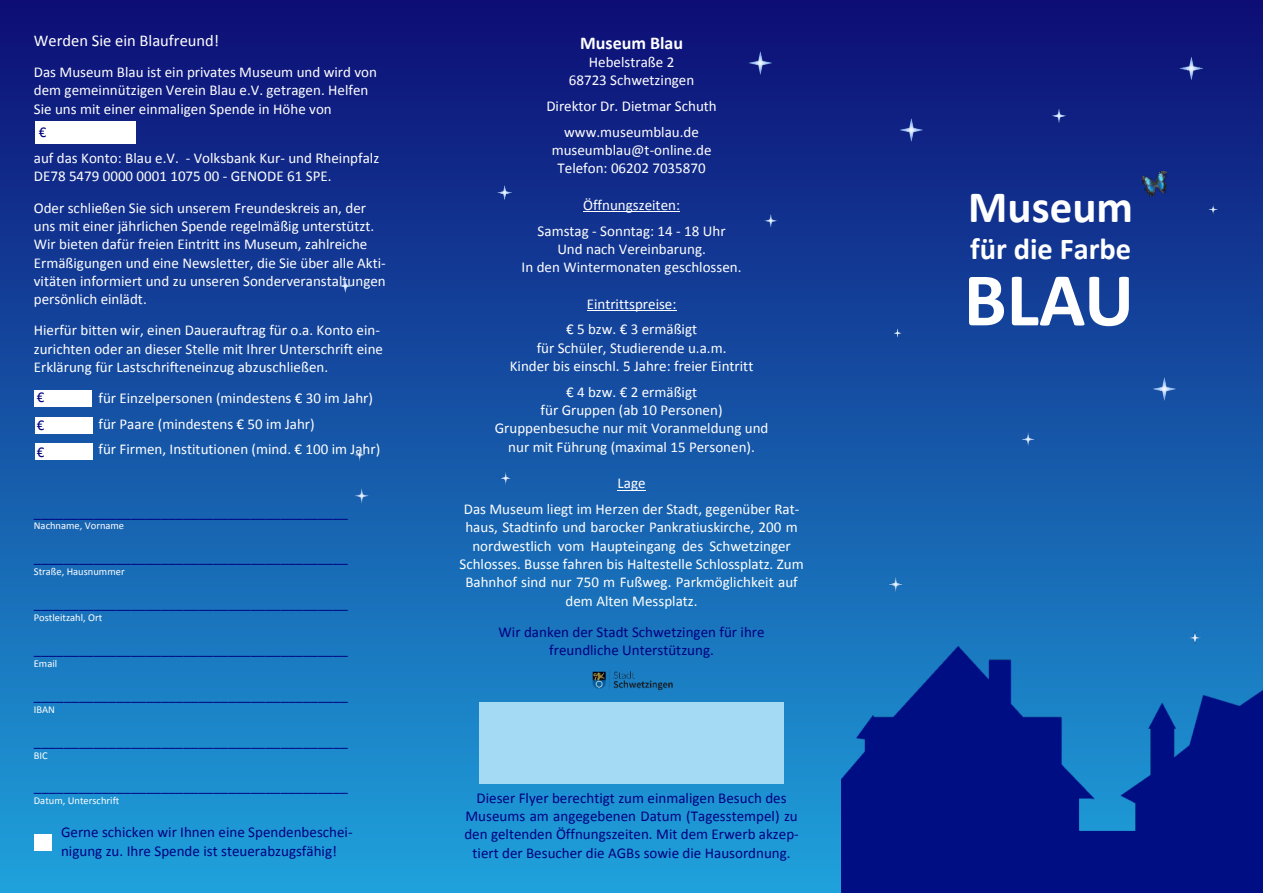
<style>
.page{position:relative;width:1263px;height:893px;background:#fff}
.page>*{position:absolute;margin:0;border:0;box-sizing:border-box;transform-origin:0 0}
.t1{font:700 76.5px "Calibri";color:#fff}
.t2{font:700 45px "Calibri";color:#fff}
.t3{font:700 30.45px "Calibri";color:#fff}
.t4{font:700 18px "Calibri";color:#fff}
.t5{font:16.5px "Calibri";color:#fff}
.t6{font:15px/18.3px "Calibri";color:#fff;text-align:center}
.t7{font:15px/18.3px "Calibri";color:#000080;text-align:center}
.t8{font:10.5px "Calibri";color:#fff}
</style>
<div class="page">
<div style="left:0;top:0;width:1263px;height:893px;background:linear-gradient(to bottom,#0d0d75,#1fa2dc)"></div>
<img style="left:842px;top:646px;width:421px;height:247px">
<img style="left:888px;top:323px;width:20px;height:20px">
<div style="left:1194px;top:192px;width:62px;height:42px;background:#11308d"></div>
<div style="left:1002px;top:417px;width:83px;height:55px;background:#1657a8"></div>
<div style="left:1031px;top:91px;width:91px;height:61px;background:#0f2183"></div>
<div style="left:1120px;top:349px;width:143px;height:96px;background:#154fa3"></div>
<div style="left:867px;top:559px;width:91px;height:61px;background:#196fb9"></div>
<div style="left:1172px;top:617px;width:74px;height:50px;background:#1a78bf"></div>
<div style="left:866px;top:90px;width:144px;height:96px;background:#102485"></div>
<div style="left:1146px;top:29px;width:117px;height:95px;background:#0f1a7e"></div>
<hr style="left:583px;top:211px;width:97px;height:1px;background:#fff">
<hr style="left:587px;top:310px;width:89px;height:1px;background:#fff">
<svg style="left:617px;top:490px;width:29px;height:1px"></svg>
<div style="left:482px;top:458px;width:74px;height:49px;background:#175dad"></div>
<div style="left:475px;top:167px;width:93px;height:62px;background:#112e8c"></div>
<div style="left:744px;top:198px;width:84px;height:55px;background:#12338f"></div>
<div style="left:715px;top:23px;width:143px;height:96px;background:#0e197d"></div>
<div style="left:333px;top:471px;width:91px;height:60px;background:#1761b0"></div>
<div style="left:479px;top:702px;width:304px;height:82px;background:#a4daf3"></div>
<div style="left:34px;top:390px;width:58px;height:16px;background:#fff"></div>
<div style="left:35px;top:835px;width:17px;height:16px;background:#fff"></div>
<div style="left:318px;top:262px;width:88px;height:59px;background:#133e97"></div>
<img style="left:1142px;top:171px;width:28px;height:26px">
<div style="left:336px;top:434px;width:74px;height:50px;background:#165aaa"></div>
<div style="left:35px;top:122px;width:100px;height:22px;background:#fff"></div>
<div style="left:35px;top:443px;width:57px;height:17px;background:#fff"></div>
<div style="left:35px;top:417px;width:57px;height:16px;background:#fff"></div>
<img style="left:588px;top:666px;width:88px;height:28px">
<p class="t5" style="left:34px;top:33px;width:187px">Werden Sie ein Blaufreund!</p>
<p class="t6" style="left:34px;top:64px;width:345px;text-align:left">Das Museum Blau ist ein privates Museum und wird von dem gemeinnützigen Verein Blau e.V. getragen. Helfen<br>Sie uns mit einer einmaligen Spende in Höhe von</p>
<p class="t6" style="left:34px;top:150px;width:347px;text-align:left">auf das Konto: Blau e.V. - Volksbank Kur- und Rheinpfalz<br>DE78 5479 0000 0001 1075 00 - GENODE 61 SPE.</p>
<p class="t6" style="left:34px;top:200px;width:353px;text-align:left">Oder schließen Sie sich unserem Freundeskreis an, der uns mit einer jährlichen Spende regelmäßig unterstützt.<br>Wir bieten dafür freien Eintritt ins Museum, zahlreiche Ermäßigungen und eine Newsletter, die Sie über alle Akti&shy;vitäten informiert und zu unseren Sonderveranstaltungen persönlich einlädt.</p>
<p class="t6" style="left:34px;top:322px;width:351px;text-align:left">Hierfür bitten wir, einen Dauerauftrag für o.a. Konto ein&shy;zurichten oder an dieser Stelle mit Ihrer Unterschrift eine<br>Erklärung für Lastschrifteneinzug abzuschließen.</p>
<p class="t6" style="left:98px;top:386px;width:283px;line-height:25.7px;text-align:left">für Einzelpersonen (mindestens € 30 im Jahr) für Paare (mindestens € 50 im Jahr)<br>für Firmen, Institutionen (mind. € 100 im Jahr)</p>
<p class="t7" style="left:39px;top:124px;width:9px">€</p>
<p class="t7" style="left:37px;top:389px;width:9px">€</p>
<p class="t7" style="left:37px;top:417px;width:9px">€</p>
<p class="t7" style="left:37px;top:444px;width:9px">€</p>
<p class="t7" style="left:34px;top:504px;width:316px">__________________________________________</p>
<p class="t8" style="left:34px;top:522px;width:92px">Nachname, Vorname</p>
<p class="t7" style="left:34px;top:550px;width:316px">__________________________________________</p>
<p class="t8" style="left:34px;top:567px;width:92px">Straße, Hausnummer</p>
<p class="t7" style="left:34px;top:595px;width:316px">__________________________________________</p>
<p class="t8" style="left:34px;top:613px;width:70px">Postleitzahl, Ort</p>
<p class="t7" style="left:34px;top:641px;width:316px">__________________________________________</p>
<p class="t8" style="left:34px;top:659px;width:25px">Email</p>
<p class="t7" style="left:34px;top:687px;width:316px">__________________________________________</p>
<p class="t8" style="left:34px;top:705px;width:23px">IBAN</p>
<p class="t7" style="left:34px;top:733px;width:316px">__________________________________________</p>
<p class="t8" style="left:34px;top:751px;width:15px">BIC</p>
<p class="t7" style="left:34px;top:779px;width:316px">__________________________________________</p>
<p class="t8" style="left:34px;top:796px;width:87px">Datum, Unterschrift</p>
<p class="t7" style="left:61px;top:824px;width:293px;text-align:left">Gerne schicken wir Ihnen eine Spendenbeschei&shy;nigung zu. Ihre Spende ist steuerabzugsfähig!</p>
<p class="t4" style="left:580px;top:35px;width:105px">Museum Blau</p>
<p class="t6" style="left:569px;top:54px;width:127px">Hebelstraße 2<br>68723 Schwetzingen</p>
<p class="t6" style="left:546px;top:94px;width:172px;line-height:25.7px">Direktor Dr. Dietmar Schuth www.museumblau.de</p>
<p class="t6" style="left:552px;top:142px;width:161px">museumblau@t-online.de<br>Telefon: 06202 7035870</p>
<p class="t6" style="left:538px;top:193px;width:189px;line-height:25.7px">Öffnungszeiten:<br>Samstag - Sonntag: 14 - 18 Uhr</p>
<p class="t6" style="left:522px;top:241px;width:221px">Und nach Vereinbarung.<br>In den Wintermonaten geschlossen.</p>
<p class="t6" style="left:566px;top:292px;width:133px;line-height:25.7px">Eintrittspreise:<br>€ 5 bzw. € 3 ermäßigt</p>
<p class="t6" style="left:510px;top:340px;width:245px">für Schüler, Studierende u.a.m.<br>Kinder bis einschl. 5 Jahre: freier Eintritt</p>
<p class="t6" style="left:495px;top:384px;width:275px">€ 4 bzw. € 2 ermäßigt<br>für Gruppen (ab 10 Personen)<br>Gruppenbesuche nur mit Voranmeldung und nur mit Führung (maximal 15 Personen).</p>
<p class="t6" style="left:464px;top:472px;width:337px;line-height:25.7px">Lage<br>Das Museum liegt im Herzen der Stadt, gegenüber Rat-</p>
<p class="t6" style="left:459px;top:519px;width:346px">haus, Stadtinfo und barocker Pankratiuskirche, 200 m nordwestlich vom Haupteingang des Schwetzinger Schlosses. Busse fahren bis Haltestelle Schlossplatz. Zum Bahnhof sind nur 750 m Fußweg. Parkmöglichkeit auf dem Alten Messplatz.</p>
<p class="t7" style="left:499px;top:624px;width:267px">Wir danken der Stadt Schwetzingen für ihre freundliche Unterstützung.</p>
<p class="t7" style="left:464px;top:790px;width:336px">Dieser Flyer berechtigt zum einmaligen Besuch des Museums am angegebenen Datum (Tagesstempel) zu den geltenden Öffnungszeiten. Mit dem Erwerb akzep&shy;tiert der Besucher die AGBs sowie die Hausordnung.</p>
<h2 class="t2" style="left:968px;top:188px;width:166px">Museum</h2>
<h3 class="t3" style="left:970px;top:236px;width:163px">für die Farbe</h3>
<h1 class="t1" style="left:964px;top:268px;width:172px">BLAU</h1>
</div>
